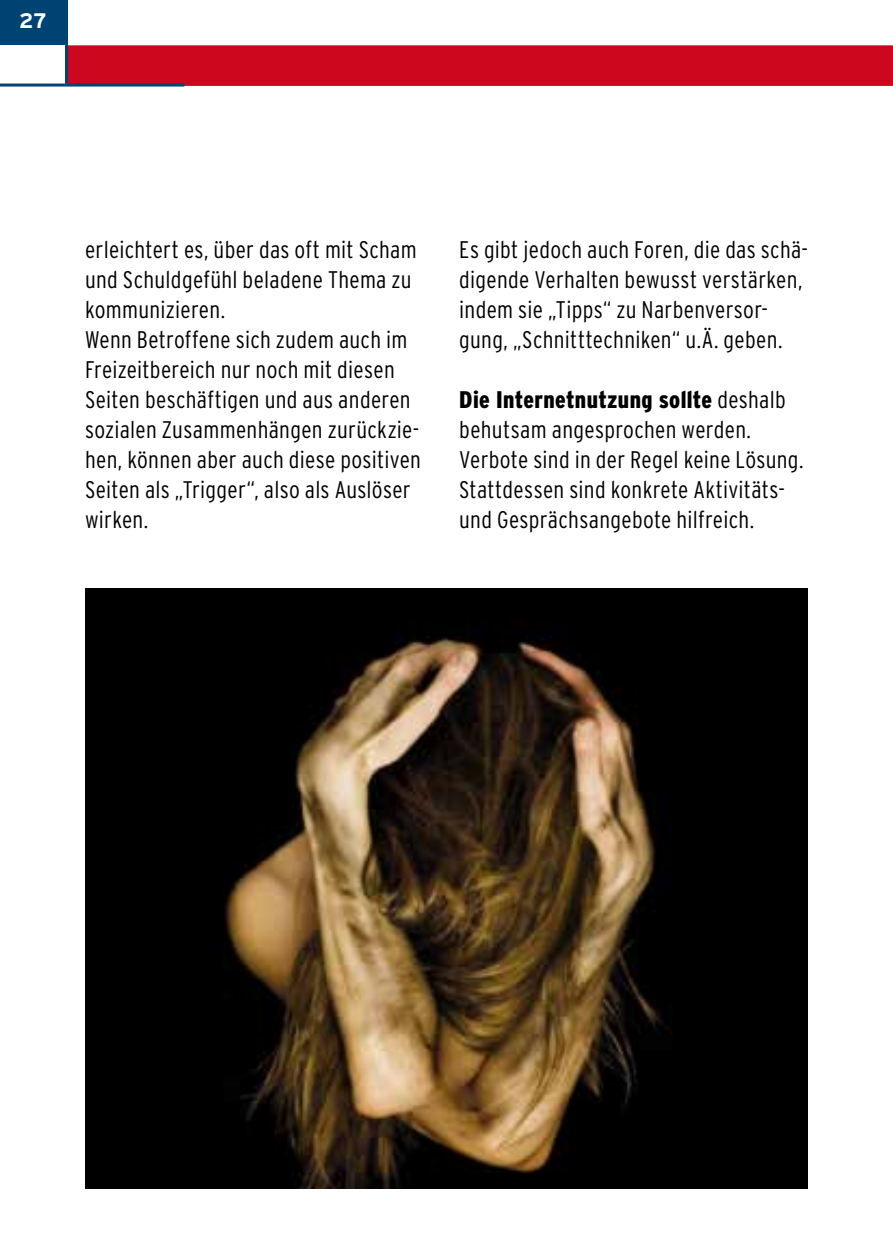
<style>
.page{position:relative;width:893px;height:1259px;background:#fff}
.page>*{position:absolute;margin:0;border:0;box-sizing:border-box;transform-origin:0 0}
.Fliesstext_Fettung{font:300 condensed 24px/30px "Interstate";letter-spacing:.01em;color:#000}
.Fliesstext{font:300 condensed 24px/30px "Interstate";letter-spacing:.01em;color:#000}
.t1{font:700 21px "Interstate";color:#fff}
.s1{font-weight:900}
</style>
<div class="page">
<div style="left:68px;top:45px;width:825px;height:41px;background:#cd071e"></div>
<div style="left:0;top:0;width:67px;height:45px;background:#004373"></div>
<hr style="left:0;top:84px;width:184px;height:3px;background:#004373">
<hr style="left:65px;top:0;width:3px;height:85px;background:#004373">
<img style="left:85px;top:588px;width:723px;height:600px">
<p class="t1" style="left:19px;top:8px;width:29px">27</p>
<h5 class="Fliesstext_Fettung" style="left:85px;top:234px;width:337px">erleichtert es, über das oft mit Scham und Schuldgefühl beladene Thema zu kommunizieren.<br>Wenn Betroffene sich zudem auch im<br>Freizeitbereich nur noch mit diesen<br>Seiten beschäftigen und aus anderen sozialen Zusammenhängen zurückzie&shy;hen, können aber auch diese positiven<br>Seiten als „Trigger“, also als Auslöser wirken.</h5>
<p class="Fliesstext" style="left:459px;top:234px;width:350px">Es gibt jedoch auch Foren, die das schä&shy;digende Verhalten bewusst verstärken, indem sie „Tipps“ zu Narbenversor&shy;gung, „Schnitttechniken“ u.Ä. geben.</p>
<h5 class="Fliesstext_Fettung" style="left:459px;top:384px;width:346px"><span class="s1">Die Internetnutzung sollte</span> deshalb behutsam angesprochen werden.<br>Verbote sind in der Regel keine Lösung.<br>Stattdessen sind konkrete Aktivitäts&shy;und Gesprächsangebote hilfreich.</h5>
</div>
